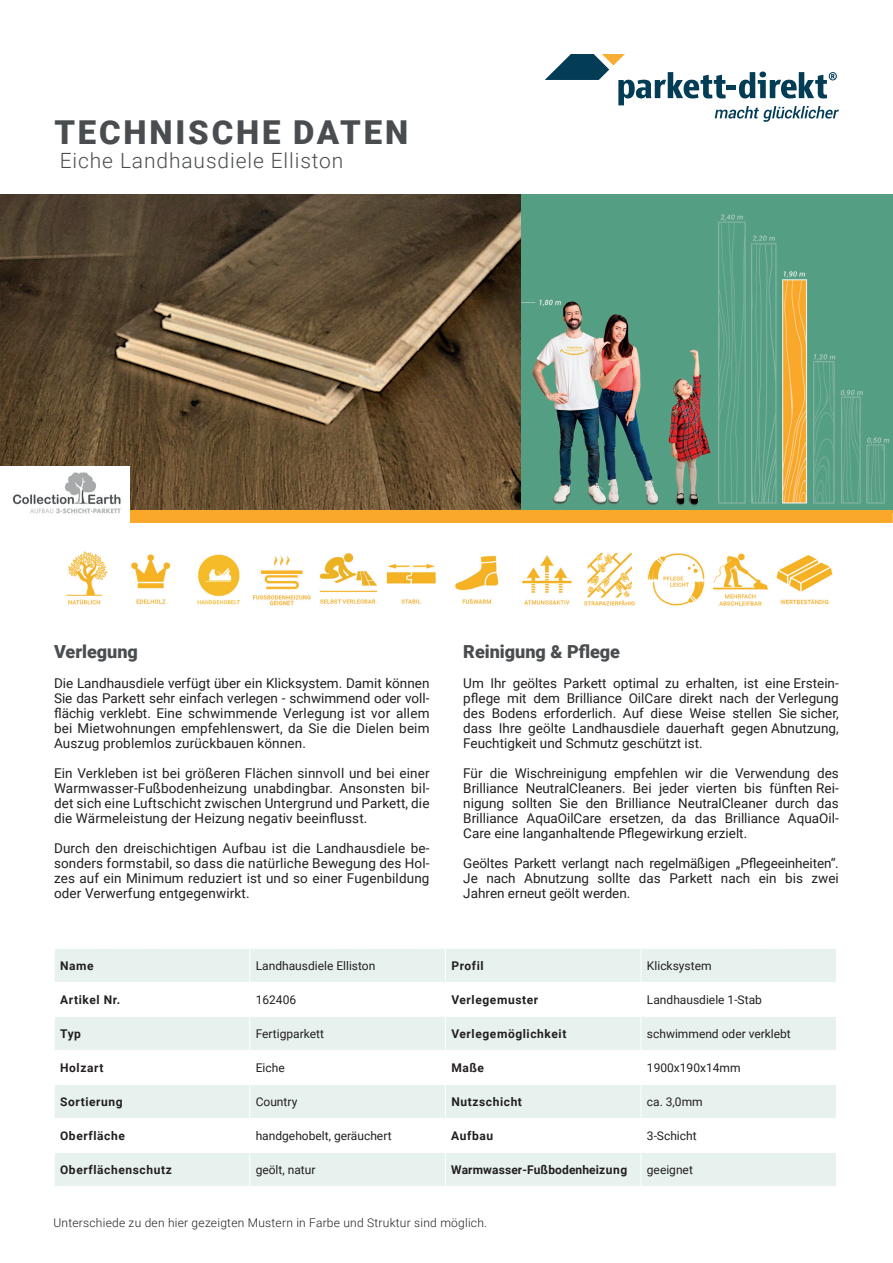
<style>
.page{position:relative;width:893px;height:1263px;background:#fff}
.page>*{position:absolute;margin:0;border:0;box-sizing:border-box;transform-origin:0 0}
.t1{font:900 33px "Roboto";letter-spacing:.085em;color:#4a4d4f}
.t2{font:300 21px "Roboto";letter-spacing:.04em;color:#4a4d4f}
.t3{font:900 18px "Roboto";color:#4a4d4f}
.t4{font:13.5px/15px "Roboto";color:#231f20;text-align:justify}
.t5{font:12px "Roboto";color:#231f20}
.t6{font:700 12px "Roboto";letter-spacing:.05em;color:#231f20}
.t7{font:300 12px "Roboto";letter-spacing:.02em;color:#231f20}
.t8{font:700 12px "Roboto";letter-spacing:.01em;color:#231f20}
</style>
<div class="page">
<svg style="left:545px;top:54px;width:294px;height:68px"></svg>
<img style="left:0;top:195px;width:522px;height:315px">
<img style="left:522px;top:195px;width:371px;height:315px">
<div style="left:130px;top:510px;width:763px;height:13px;background:#faa82a"></div>
<img style="left:0;top:466px;width:130px;height:48px">
<svg style="left:446px;top:949px;width:195px;height:237px;fill:#e7f2ee"></svg>
<svg style="left:55px;top:949px;width:390px;height:237px"></svg>
<svg style="left:642px;top:949px;width:194px;height:237px"></svg>
<hr style="left:249px;top:949px;width:1px;height:33px;background:#fff">
<hr style="left:249px;top:983px;width:1px;height:33px;background:#fff">
<hr style="left:445px;top:982px;width:196px;height:1px;background:#fff">
<hr style="left:249px;top:1017px;width:1px;height:33px;background:#fff">
<hr style="left:445px;top:1016px;width:196px;height:1px;background:#fff">
<hr style="left:249px;top:1051px;width:1px;height:33px;background:#fff">
<hr style="left:445px;top:1050px;width:196px;height:1px;background:#fff">
<hr style="left:249px;top:1085px;width:1px;height:33px;background:#fff">
<hr style="left:445px;top:1084px;width:196px;height:1px;background:#fff">
<hr style="left:249px;top:1119px;width:1px;height:33px;background:#fff">
<hr style="left:445px;top:1118px;width:196px;height:1px;background:#fff">
<hr style="left:249px;top:1153px;width:1px;height:33px;background:#fff">
<hr style="left:445px;top:1152px;width:196px;height:1px;background:#fff">
<img style="left:66px;top:551px;width:767px;height:55px">
<h1 class="t1" style="left:54px;top:109px;width:355px">TECHNISCHE DATEN</h1>
<h2 class="t2" style="left:60px;top:146px;width:285px">Eiche Landhausdiele Elliston</h2>
<h3 class="t3" style="left:54px;top:639px;width:85px">Verlegung</h3>
<p class="t4" style="left:54px;top:675px;width:377px">Die Landhausdiele verfügt über ein Klicksystem. Damit können Sie das Parkett sehr einfach verlegen - schwimmend oder voll&shy;flächig verklebt. Eine schwimmende Verlegung ist vor allem bei Mietwohnungen empfehlenswert, da Sie die Dielen beim Auszug problemlos zurückbauen können.</p>
<p class="t4" style="left:54px;top:765px;width:377px">Ein Verkleben ist bei größeren Flächen sinnvoll und bei einer Warmwasser-Fußbodenheizung unabdingbar. Ansonsten bil&shy;det sich eine Luftschicht zwischen Untergrund und Parkett, die die Wärmeleistung der Heizung negativ beeinflusst.</p>
<p class="t4" style="left:54px;top:840px;width:377px">Durch den dreischichtigen Aufbau ist die Landhausdiele be&shy;sonders formstabil, so dass die natürliche Bewegung des Hol&shy;zes auf ein Minimum reduziert ist und so einer Fugenbildung oder Verwerfung entgegenwirkt.</p>
<h3 class="t3" style="left:463px;top:639px;width:158px">Reinigung &amp; Pflege</h3>
<p class="t4" style="left:463px;top:675px;width:377px">Um Ihr geöltes Parkett optimal zu erhalten, ist eine Erstein&shy;pflege mit dem Brilliance OilCare direkt nach der Verlegung des Bodens erforderlich. Auf diese Weise stellen Sie sicher, dass Ihre geölte Landhausdiele dauerhaft gegen Abnutzung, Feuchtigkeit und Schmutz geschützt ist.</p>
<p class="t4" style="left:463px;top:765px;width:377px">Für die Wischreinigung empfehlen wir die Verwendung des Brilliance NeutralCleaners. Bei jeder vierten bis fünften Rei&shy;nigung sollten Sie den Brilliance NeutralCleaner durch das Brilliance AquaOilCare ersetzen, da das Brilliance AquaOil-Care eine langanhaltende Pflegewirkung erzielt.</p>
<p class="t4" style="left:463px;top:855px;width:377px">Geöltes Parkett verlangt nach regelmäßigen „Pflegeeinheiten“.<br>Je nach Abnutzung sollte das Parkett nach ein bis zwei Jahren erneut geölt werden.</p>
<p class="t6" style="left:60px;top:957px;width:35px">Name</p>
<p class="t5" style="left:256px;top:957px;width:121px">Landhausdiele Elliston</p>
<p class="t6" style="left:451px;top:957px;width:34px">Profil</p>
<p class="t5" style="left:647px;top:957px;width:66px">Klicksystem</p>
<p class="t6" style="left:60px;top:991px;width:62px">Artikel Nr.</p>
<p class="t5" style="left:256px;top:991px;width:42px">162406</p>
<p class="t6" style="left:451px;top:991px;width:88px">Verlegemuster</p>
<p class="t5" style="left:647px;top:991px;width:116px">Landhausdiele 1-Stab</p>
<p class="t6" style="left:60px;top:1025px;width:22px">Typ</p>
<p class="t5" style="left:256px;top:1025px;width:70px">Fertigparkett</p>
<p class="t6" style="left:451px;top:1025px;width:117px">Verlegemöglichkeit</p>
<p class="t5" style="left:647px;top:1025px;width:145px">schwimmend oder verklebt</p>
<p class="t6" style="left:60px;top:1059px;width:45px">Holzart</p>
<p class="t5" style="left:256px;top:1059px;width:30px">Eiche</p>
<p class="t6" style="left:451px;top:1059px;width:34px">Maße</p>
<p class="t5" style="left:647px;top:1059px;width:95px">1900x190x14mm</p>
<p class="t6" style="left:60px;top:1093px;width:64px">Sortierung</p>
<p class="t5" style="left:256px;top:1093px;width:43px">Country</p>
<p class="t6" style="left:451px;top:1093px;width:72px">Nutzschicht</p>
<p class="t5" style="left:647px;top:1093px;width:57px">ca. 3,0mm</p>
<p class="t6" style="left:60px;top:1127px;width:66px">Oberfläche</p>
<p class="t5" style="left:256px;top:1127px;width:137px">handgehobelt, geräuchert</p>
<p class="t6" style="left:451px;top:1127px;width:43px">Aufbau</p>
<p class="t5" style="left:647px;top:1127px;width:51px">3-Schicht</p>
<p class="t6" style="left:60px;top:1161px;width:113px">Oberflächenschutz</p>
<p class="t5" style="left:256px;top:1161px;width:61px">geölt, natur</p>
<p class="t8" style="left:451px;top:1161px;width:178px">Warmwasser-Fußbodenheizung</p>
<p class="t5" style="left:647px;top:1161px;width:48px">geeignet</p>
<p class="t7" style="left:53px;top:1215px;width:435px">Unterschiede zu den hier gezeigten Mustern in Farbe und Struktur sind möglich.</p>
</div>
